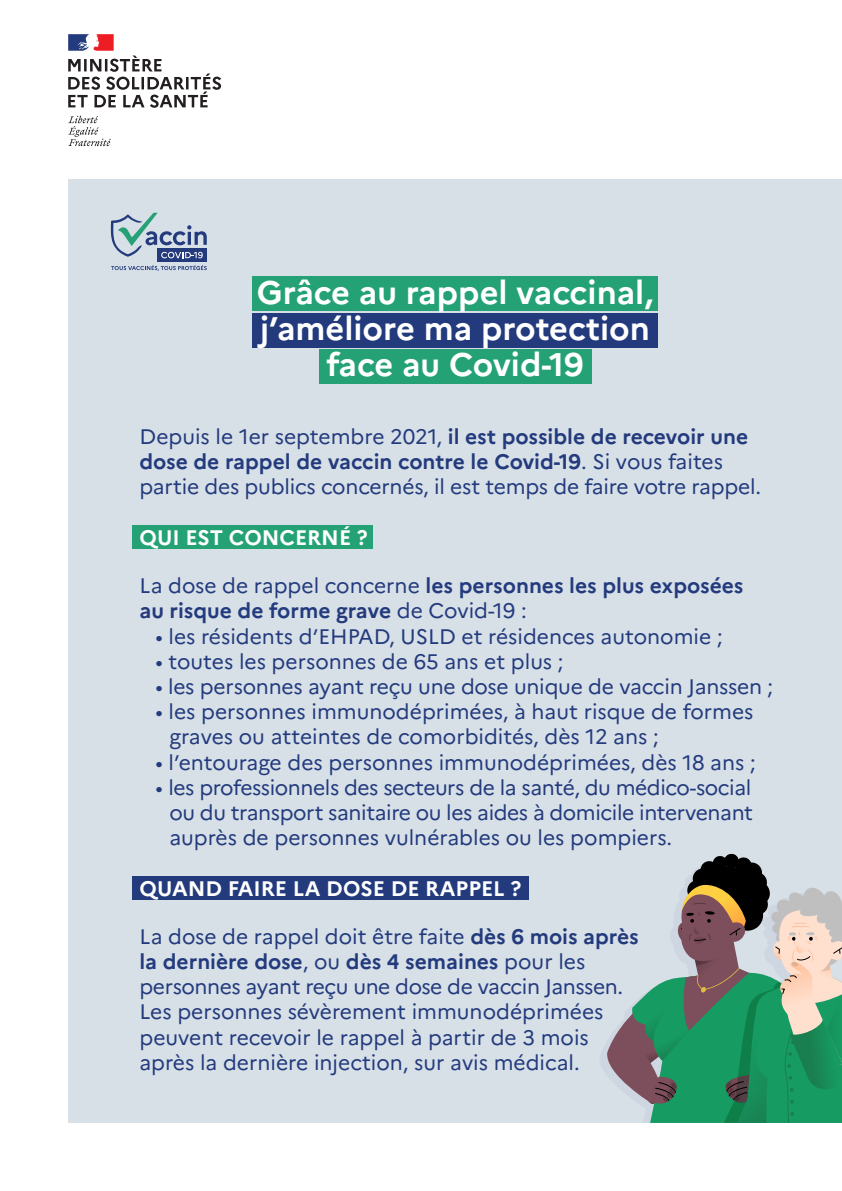
<style>
.page{position:relative;width:842px;height:1191px;background:#fff}
.page>*{position:absolute;margin:0;border:0;box-sizing:border-box;transform-origin:0 0}
.t1{font:700 32.6px "Marianne";color:#fff}
.t2{font:21px/25.2px "Marianne";color:#233b7d}
.t3{font:700 21px/25.2px "Marianne";color:#233b7d}
.t4{font:700 21px "Marianne";color:#fff}
.s1{font-weight:700}
.s2{font-weight:400}
</style>
<div class="page">
<div style="left:68px;top:180px;width:774px;height:943px;background:#d7dfe7"></div>
<svg style="left:607px;top:855px;width:235px;height:268px"></svg>
<svg style="left:68px;top:116px;width:43px;height:30px"></svg>
<svg style="left:68px;top:34px;width:153px;height:74px"></svg>
<div style="left:157px;top:248px;width:50px;height:14px;background:#233b7d"></div>
<svg style="left:111px;top:213px;width:96px;height:45px"></svg>
<svg style="left:111px;top:265px;width:96px;height:6px"></svg>
<div style="left:132px;top:525px;width:241px;height:24px;background:#24a276"></div>
<div style="left:132px;top:876px;width:397px;height:24px;background:#233b7d"></div>
<div style="left:252px;top:276px;width:406px;height:34px;background:#24a276"></div>
<div style="left:252px;top:313px;width:406px;height:34px;background:#233b7d"></div>
<div style="left:319px;top:350px;width:272px;height:34px;background:#24a276"></div>
<p class="t1" style="left:257px;top:273px;width:398px">Grâce au rappel vaccinal,</p>
<p class="t1" style="left:260px;top:308px;width:391px">j’améliore ma protection</p>
<p class="t1" style="left:326px;top:344px;width:259px">face au Covid-19</p>
<p class="t2" style="left:139px;top:424px;width:623px">Depuis le 1er septembre 2021, <span class="s1">il est possible de recevoir une dose de rappel de vaccin contre le Covid-19</span>. Si vous faites partie des publics concernés, il est temps de faire votre rappel.</p>
<p class="t4" style="left:139px;top:525px;width:230px">QUI EST CONCERNÉ ?</p>
<p class="t3" style="left:139px;top:573px;width:605px"><span class="s2">La dose de rappel concerne</span> les personnes les plus exposées au risque de forme grave <span class="s2">de Covid-19 :</span></p>
<p class="t2" style="left:155px;top:623px;width:569px">• les résidents d’EHPAD, USLD et résidences autonomie ;</p>
<p class="t2" style="left:155px;top:648px;width:410px">• toutes les personnes de 65 ans et plus ;</p>
<p class="t2" style="left:155px;top:674px;width:619px">• les personnes ayant reçu une dose unique de vaccin Janssen ;</p>
<p class="t2" style="left:169px;top:699px;width:586px;text-indent:-14px">• les personnes immunodéprimées, à haut risque de formes graves ou atteintes de comorbidités, dès 12 ans ;</p>
<p class="t2" style="left:155px;top:749px;width:602px">• l’entourage des personnes immunodéprimées, dès 18 ans ;</p>
<p class="t2" style="left:169px;top:774px;width:585px;text-align:justify;text-indent:-14px">• les professionnels des secteurs de la santé, du médico-social ou du transport sanitaire ou les aides à domicile intervenant auprès de personnes vulnérables ou les pompiers.</p>
<p class="t4" style="left:139px;top:875px;width:383px">QUAND FAIRE LA DOSE DE RAPPEL ?</p>
<p class="t2" style="left:139px;top:923px;width:501px">La dose de rappel doit être faite <span class="s1">dès 6 mois après la dernière dose</span>, ou <span class="s1">dès 4 semaines</span> pour les personnes ayant reçu une dose de vaccin Janssen.<br>Les personnes sévèrement immunodéprimées peuvent recevoir le rappel à partir de 3 mois après la dernière injection, sur avis médical.</p>
</div>
